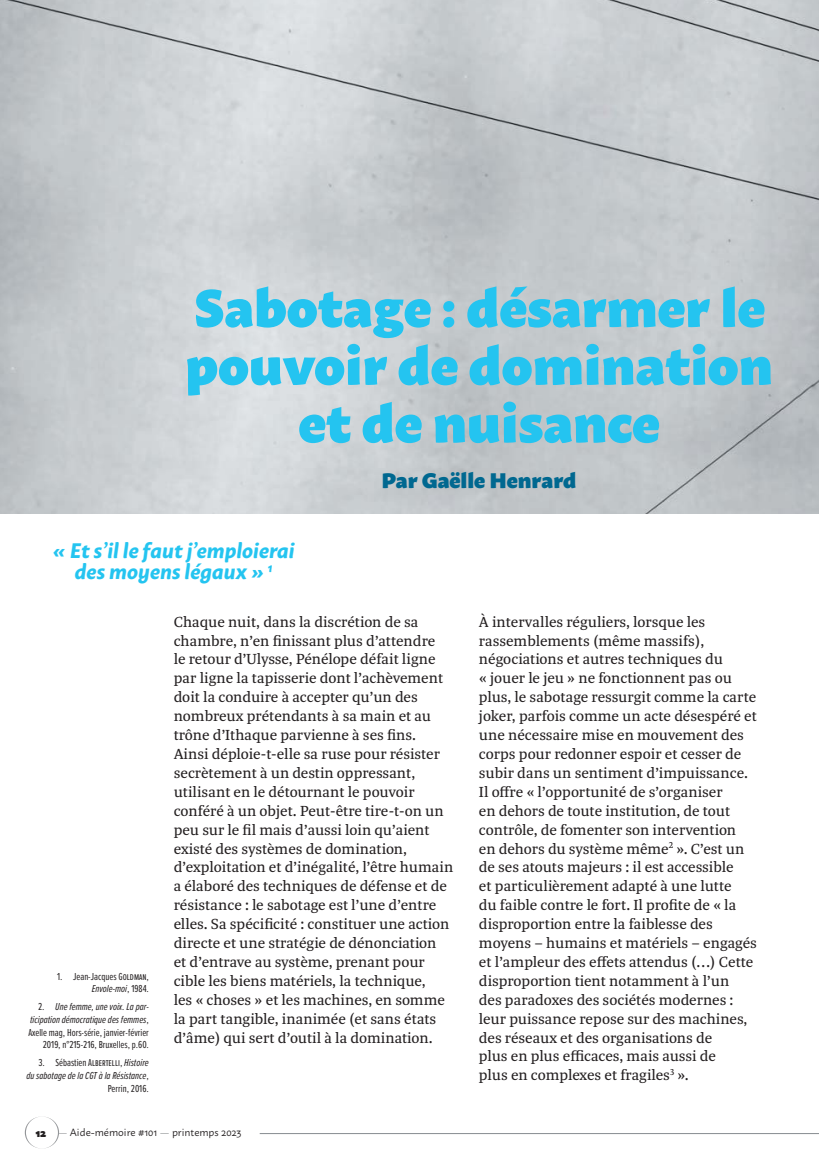
<style>
.page{position:relative;width:819px;height:1166px;background:#fff}
.page>*{position:absolute;margin:0;border:0;box-sizing:border-box;transform-origin:0 0}
.t1{font:900 52.5px/57.8px "Macho";color:#24c4f0;text-align:center}
.t2{font:italic 700 21px/21px "Macho";color:#24c4f0;text-align:center}
.t3{font:900 21px "Macho";color:#006890}
.t4{font:15.75px/18.9px "Tasman";letter-spacing:-.005em;color:#231f20}
.t5{font:10.5px/12.6px "Proxima Nova Ex Cn";color:#231f20;text-align:right}
.t6{font:italic 10.5px/12.6px "Proxima Nova Ex Cn";color:#231f20;text-align:right}
.t7{font:10.5px "Macho";color:#231f20}
.s1{font-style:italic}
.s2{font-style:normal}
.s3{font-weight:900}
.s4{font-family:"Adonis";color:#939598}
.s5{color:#939598}
</style>
<div class="page">
<img style="left:0;top:0;width:819px;height:513px">
<hr style="left:260px;top:1133px;width:559px;height:1px;background:#868b90">
<svg style="left:25px;top:1116px;width:34px;height:32px"></svg>
<h1 class="t1" style="left:185px;top:283px;width:589px">Sabotage : désarmer le pouvoir de domination et de nuisance</h1>
<h2 class="t3" style="left:381px;top:472px;width:196px">Par Gaëlle Henrard</h2>
<h2 class="t2" style="left:53px;top:542px;width:243px">« Et s’il le faut j’emploierai des moyens légaux » <sup>1</sup></h2>
<p class="t4" style="left:174px;top:613px;width:281px">Chaque nuit, dans la discrétion de sa chambre, n’en finissant plus d’attendre<br>le retour d’Ulysse, Pénélope défait ligne par ligne la tapisserie dont l’achèvement doit la conduire à accepter qu’un des nombreux prétendants à sa main et au trône d’Ithaque parvienne à ses fins.<br>Ainsi déploie-t-elle sa ruse pour résister secrètement à un destin oppressant, utilisant en le détournant le pouvoir conféré à un objet. Peut-être tire-t-on un peu sur le fil mais d’aussi loin qu’aient existé des systèmes de domination, d’exploitation et d’inégalité, l’être humain a élaboré des techniques de défense et de résistance : le sabotage est l’une d’entre elles. Sa spécificité : constituer une action directe et une stratégie de dénonciation<br>et d’entrave au système, prenant pour cible les biens matériels, la technique,<br>les « choses » et les machines, en somme la part tangible, inanimée (et sans états d’âme) qui sert d’outil à la domination.</p>
<p class="t5" style="left:57px;top:971px;width:93px">1. Jean-Jacques GOLDMAN,<br><span class="s1">Envole-moi</span>, 1984.</p>
<p class="t5" style="left:28px;top:1001px;width:122px">2. <span class="s1">Une femme, une voix. La par&shy;ticipation démocratique des femmes</span>, Axelle mag, Hors-série, janvier-février 2019, n°215-216, Bruxelles, p.60.</p>
<p class="t6" style="left:26px;top:1057px;width:124px"><span class="s2">3. Sébastien ALBERTELLI,</span> Histoire<br>du sabotage de la CGT à la Résistance<span class="s2">,<br>Perrin, 2016.</span></p>
<p class="t7" style="left:35px;top:1127px;width:207px"><span class="s3">12</span> <span class="s4">—</span> Aide-mémoire #101 <span class="s5">—</span> printemps 2023</p>
<p class="t4" style="left:479px;top:613px;width:279px">À intervalles réguliers, lorsque les rassemblements (même massifs), négociations et autres techniques du<br>« jouer le jeu » ne fonctionnent pas ou plus, le sabotage ressurgit comme la carte joker, parfois comme un acte désespéré et une nécessaire mise en mouvement des corps pour redonner espoir et cesser de subir dans un sentiment d’impuissance.<br>Il offre « l’opportunité de s’organiser<br>en dehors de toute institution, de tout contrôle, de fomenter son intervention en dehors du système même<sup>2</sup> ». C’est un de ses atouts majeurs : il est accessible<br>et particulièrement adapté à une lutte<br>du faible contre le fort. Il profite de « la disproportion entre la faiblesse des moyens – humains et matériels – engagés et l’ampleur des effets attendus (…) Cette disproportion tient notamment à l’un<br>des paradoxes des sociétés modernes : leur puissance repose sur des machines, des réseaux et des organisations de<br>plus en plus efficaces, mais aussi de<br>plus en complexes et fragiles<sup>3</sup> ».</p>
</div>
